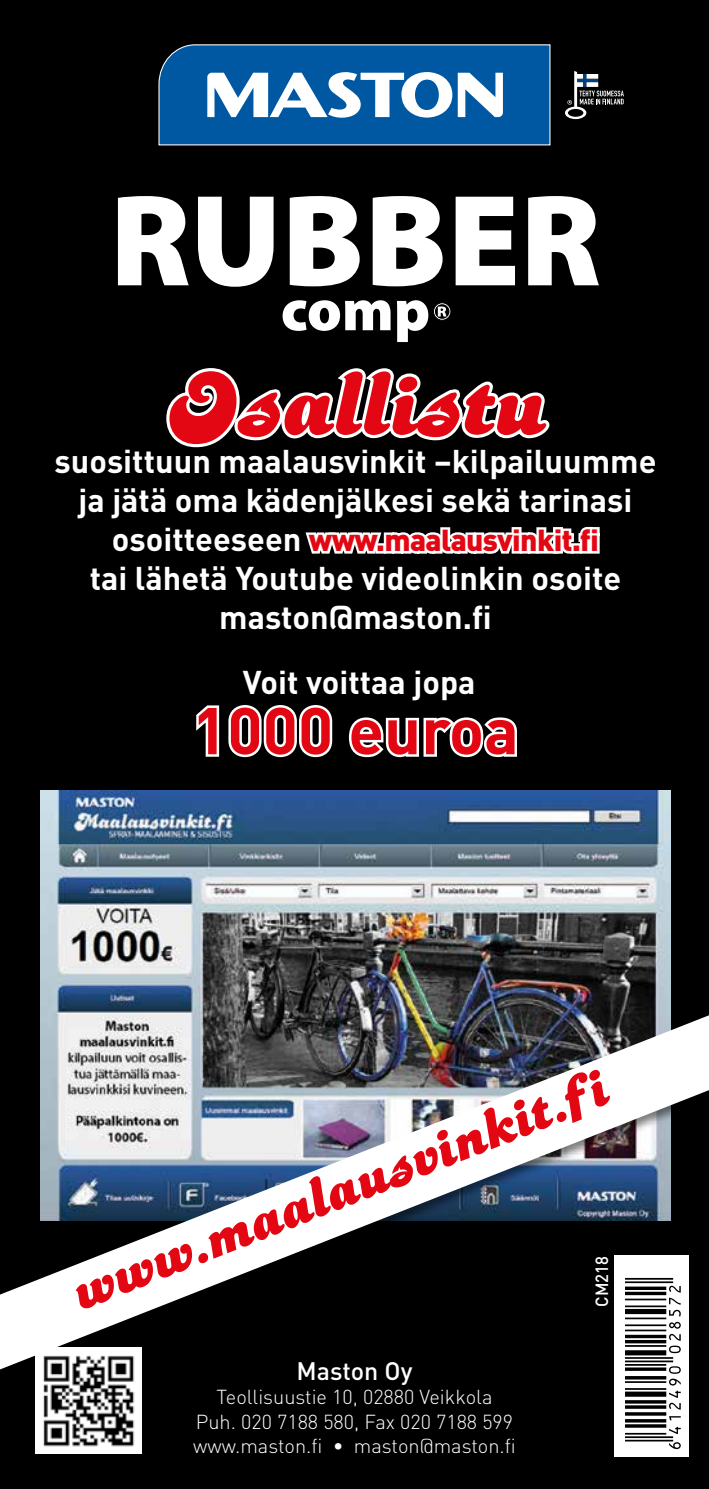
<style>
.page{position:relative;width:709px;height:1489px;background:#fff}
.page>*{position:absolute;margin:0;border:0;box-sizing:border-box;transform-origin:0 0}
.t1{font:900 131.5px "Myriad Pro";color:#fff}
.t2{font:100px "Dolphins";color:#e30613}
.t3{font:700 65px "DINOT";color:#e30613}
.t4{font:62.5px "Dolphins";color:#e30613}
.t5{font:900 59.5px "Myriad Pro";color:#fff}
.t6{font:55px "Viisas EAN Matala";color:#000}
.t7{font:700 32.5px/39px "DINOT";color:#fff;text-align:center}
.t8{font:900 30px "DINOT";letter-spacing:-.02em;color:#e30613}
.t9{font:500 25px "DINOT";color:#fff}
.t10{font:300 20px/24px "DINOT Cyr";color:#fff;text-align:center}
.t11{font:500 17.5px "DINOT";color:#fff;scale:.95 1}
.s1{font-weight:700;font-size:32.5px;color:#fff}
</style>
<div class="page">
<div style="left:0;top:0;width:709px;height:1488px;background:#000"></div>
<div style="left:105px;top:183px;width:517px;height:182px;background:#000"></div>
<div style="left:154px;top:43px;width:407px;height:116px;background:#000"></div>
<svg style="left:158px;top:44px;width:393px;height:102px;background:#3478b1"></svg>
<svg style="left:565px;top:71px;width:59px;height:48px;background:#383a3c"></svg>
<svg style="left:112px;top:302px;width:497px;height:183px"></svg>
<svg style="left:302px;top:524px;width:300px;height:37px"></svg>
<svg style="left:194px;top:702px;width:141px;height:57px"></svg>
<svg style="left:346px;top:714px;width:173px;height:46px"></svg>
<img style="left:40px;top:790px;width:630px;height:177px">
<div style="left:0;top:967px;width:709px;height:428px;background:#000;opacity:.5"></div>
<svg style="left:0;top:1015px;width:709px;height:354px"></svg>
<img style="left:35px;top:1347px;width:106px;height:106px">
<div style="left:614px;top:1255px;width:74px;height:201px;background:#fff"></div>
<h1 class="t1" style="left:110px;top:153px;width:493px">RUBBER</h1>
<h3 class="t5" style="left:281px;top:270px;width:151px">comp</h3>
<h2 class="t2" style="left:165px;top:347px;width:381px">Osallistu</h2>
<p class="t7" style="left:54px;top:440px;width:603px">suosittuun maalausvinkit –kilpailuumme ja jätä oma kädenjälkesi sekä tarinasi</p>
<p class="t8" style="left:112px;top:520px;width:488px"><span class="s1">osoitteeseen</span> www.maalausvinkit.fi</p>
<p class="t7" style="left:90px;top:557px;width:533px">tai lähetä Youtube videolinkin osoite maston@maston.fi</p>
<p class="t7" style="left:243px;top:661px;width:234px">Voit voittaa jopa</p>
<h3 class="t3" style="left:192px;top:686px;width:328px">1000 euroa</h3>
<h3 class="t4" style="left:60px;top:1257px;width:572px;rotate:-21deg">www.maalausvinkit.fi</h3>
<p class="t11" style="left:590px;top:1306px;width:55px;rotate:-90deg">CM218</p>
<p class="t9" style="left:296px;top:1354px;width:117px">Maston Oy</p>
<p class="t10" style="left:193px;top:1384px;width:324px">Teollisuustie 10, 02880 Veikkola<br>Puh. 020 7188 580, Fax 020 7188 599 www.maston.fi • maston@maston.fi</p>
<h3 class="t6" style="left:624px;top:1453px;width:177px;rotate:-90deg">*6412490028572*</h3>
</div>
